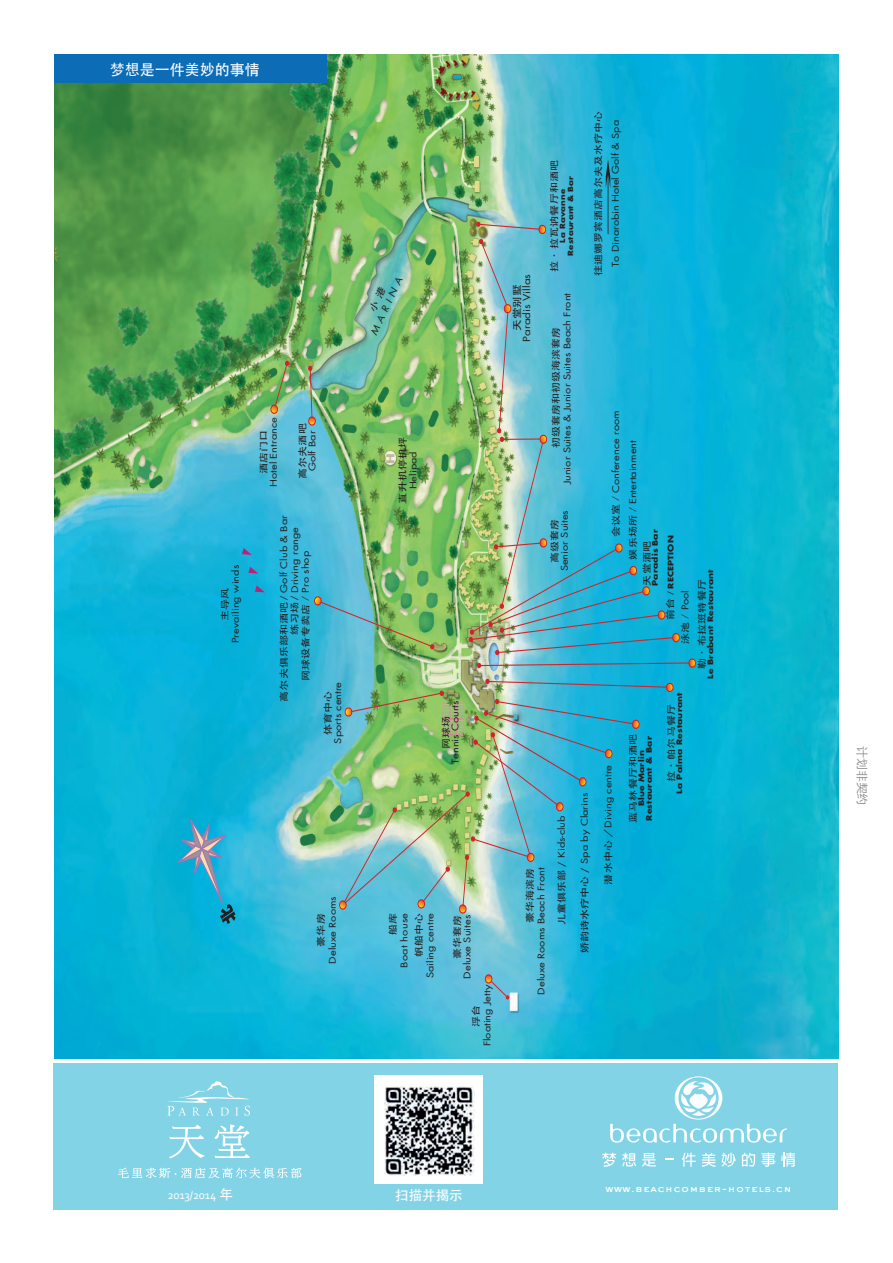
<style>
.page{position:relative;width:893px;height:1263px;background:#fff}
.page>*{position:absolute;margin:0;border:0;box-sizing:border-box;transform-origin:0 0}
.t1{font:15px "ST Heiti";color:#fff}
.t2{font:13.5px "ST Heiti";color:#fff}
.t3{font:12px "Corbel";letter-spacing:-.02em;color:#fff}
.t4{font:12px "ST Xihei";letter-spacing:-.02em;color:#808285}
.t5{font:900 11.25px "Univers LT";color:#beb897;scale:1.22 1}
.t6{font:9.6px "Sackers Heavy Gothic";letter-spacing:.06em;color:#fff}
.t7{font:9.6px/9.9px "Futura LT";color:#231f20;text-align:center;scale:1.22 1}
.t8{font:italic 9.45px/11.2px "Futura LT";color:#231f20;text-align:center;scale:1.12 1}
.t9{font:9px/9.9px "Futura LT";color:#231f20;text-align:center;scale:1.22 1}
.t10{font:9px "ST Heiti";letter-spacing:.02em;color:#231f20;scale:1.22 1}
.t11{font:9px/17.5px "Futura LT";color:#231f20;text-align:center;scale:1.21 1}
.t12{font:9px "ST Heiti";color:#231f20;scale:1.22 1}
.t13{font:9px/11.4px "Futura LT";letter-spacing:.02em;color:#231f20;text-align:right;scale:1.22 1}
.t14{font:700 7.35px/15.6px "Futura LT";letter-spacing:.02em;color:#231f20;scale:1.22 1}
.t15{font:700 7.05px/8.2px "Futura LT";letter-spacing:.02em;color:#231f20;text-align:center;scale:1.22 1}
.s1{font-family:"ST Heiti"}
.s2{font-family:"Koz Go Pr 6 N"}
.s3{font-family:"Adobe Kaiti Std"}
.s4{font-family:"Futura LT"}
.s5{font-size:7.35px}
.s6{font-family:"Hira Kaku Pro N W3"}
.s7{font-style:italic}
.s8{font-family:"ST Heiti";font-size:13.5px}
</style>
<div class="page">
<img style="left:54px;top:54px;width:785px;height:1005px">
<svg style="left:242px;top:548px;width:10px;height:7px"></svg>
<svg style="left:248px;top:567px;width:10px;height:7px"></svg>
<svg style="left:255px;top:585px;width:10px;height:7px"></svg>
<svg style="left:175px;top:817px;width:62px;height:108px;background:#28aace"></svg>
<div style="left:339px;top:901px;width:7px;height:8px;border:1px solid #d31a1f;border-radius:50%"></div>
<img style="left:314px;top:597px;width:120px;height:52px">
<div style="left:314px;top:596px;width:7px;height:9px;border:1px solid #d31a1f;border-radius:50%"></div>
<svg style="left:308px;top:366px;width:8px;height:60px"></svg>
<svg style="left:271px;top:361px;width:18px;height:52px"></svg>
<div style="left:271px;top:405px;width:7px;height:9px;border:1px solid #d31a1f;border-radius:50%"></div>
<img style="left:340px;top:679px;width:334px;height:235px">
<svg style="left:484px;top:974px;width:25px;height:25px"></svg>
<img style="left:469px;top:159px;width:227px;height:509px">
<div style="left:54px;top:54px;width:273px;height:29px;background:#0d6cb6"></div>
<div style="left:53px;top:1063px;width:785px;height:146px;background:#83d3e6"></div>
<div style="left:374px;top:1076px;width:109px;height:108px;background:#fff"></div>
<svg style="left:610px;top:1076px;width:177px;height:67px"></svg>
<svg style="left:602px;top:1153px;width:14px;height:14px"></svg>
<svg style="left:622px;top:1153px;width:14px;height:13px"></svg>
<svg style="left:642px;top:1153px;width:14px;height:14px"></svg>
<svg style="left:665px;top:1158px;width:8px;height:2px"></svg>
<svg style="left:682px;top:1152px;width:14px;height:15px"></svg>
<svg style="left:702px;top:1152px;width:34px;height:15px"></svg>
<svg style="left:742px;top:1152px;width:13px;height:14px"></svg>
<svg style="left:761px;top:1152px;width:14px;height:15px"></svg>
<svg style="left:781px;top:1152px;width:14px;height:15px"></svg>
<svg style="left:118px;top:1167px;width:183px;height:11px"></svg>
<svg style="left:167px;top:1081px;width:83px;height:35px"></svg>
<svg style="left:214px;top:1124px;width:36px;height:34px"></svg>
<svg style="left:169px;top:1125px;width:35px;height:33px"></svg>
<img style="left:384px;top:1086px;width:90px;height:89px">
<p class="t1" style="left:110px;top:62px;width:151px">梦想是一件美妙的事情</p>
<p class="t9" style="left:259px;top:487px;width:59px;rotate:-90deg"><span class="s1">酒店门口<br></span>Hotel Entrance</p>
<p class="t9" style="left:298px;top:479px;width:47px;rotate:-90deg"><span class="s1">高尔夫酒吧<br></span>Golf Bar</p>
<p class="t9" style="left:219px;top:643px;width:66px;line-height:10.8px;rotate:-90deg"><span class="s1">主导风<br></span>Prevailing winds</p>
<p class="t9" style="left:279px;top:701px;width:154px;rotate:-90deg"><span class="s1">高尔夫俱乐部和酒吧</span> <span class="s2">/</span> Golf Club &amp; Bar</p>
<p class="t9" style="left:290px;top:635px;width:90px;rotate:-90deg"><span class="s1">练习场</span> <span class="s2">/</span> Driving range</p>
<p class="t12" style="left:301px;top:681px;width:108px;rotate:-90deg">网球设备专卖店 <span class="s3">/</span> <span class="s4">Pro shop</span></p>
<p class="t9" style="left:323px;top:743px;width:52px;rotate:-90deg"><span class="s1">体育中心<br></span>Sports centre</p>
<p class="t9" style="left:315px;top:963px;width:57px;line-height:11.4px;rotate:-90deg"><span class="s1">豪华房<br></span>Deluxe Rooms</p>
<p class="t8" style="left:358px;top:327px;width:57px;rotate:-65deg"><span class="s1">小港<br></span>MARINA</p>
<p class="t9" style="left:397px;top:503px;width:56px;line-height:10.8px;rotate:-90deg"><span class="s1">直升机停机坪<br></span>Helipad</p>
<p class="t5" style="left:383px;top:464px;width:10px;rotate:-90deg">H</p>
<p class="t9" style="left:441px;top:764px;width:54px;line-height:9.3px;rotate:-90deg"><span class="s1">网球场<br></span>Tennis Courts</p>
<p class="t13" style="left:387px;top:968px;width:46px;rotate:-90deg"><span class="s1">船库<br></span>Boat house</p>
<p class="t9" style="left:413px;top:978px;width:55px;line-height:11.4px;text-align:right;rotate:-90deg"><span class="s1">帆船中心<br></span>Sailing centre</p>
<p class="t9" style="left:452px;top:978px;width:53px;text-align:right;rotate:-90deg"><span class="s1">豪华套房<br></span>Deluxe Suites</p>
<p class="t9" style="left:470px;top:1046px;width:52px;line-height:11.6px;rotate:-90deg"><span class="s1">浮台<br></span>Floating Jetty</p>
<p class="t7" style="left:512px;top:342px;width:57px;rotate:-90deg"><span class="s1">天堂别墅<br></span>Paradis Villas</p>
<p class="t10" style="left:550px;top:272px;width:94px;rotate:-90deg">拉·拉瓦讷餐厅和酒吧</p>
<p class="t15" style="left:558px;top:256px;width:67px;rotate:-90deg">La Ravanne<br>Restaurant &amp; Bar</p>
<p class="t9" style="left:550px;top:484px;width:158px;line-height:11.4px;rotate:-90deg"><span class="s1">初级套房和初级海滨套房<br></span>Junior Suites &amp; Junior Suites Beach Front</p>
<p class="t9" style="left:550px;top:571px;width:52px;rotate:-90deg"><span class="s1">高级套房<br></span>Senior Suites</p>
<p class="t11" style="left:589px;top:276px;width:137px;rotate:-90deg"><span class="s1">往迪娜罗宾酒店高尔夫及水疗中心<br></span>To Dinarobin Hotel Golf &amp; Spa</p>
<p class="t9" style="left:611px;top:537px;width:106px;rotate:-90deg"><span class="s1">会议室</span> <span class="s3">/</span> Conference room</p>
<p class="t9" style="left:628px;top:559px;width:99px;rotate:-90deg"><span class="s1">娱乐场所</span> <span class="s3">/</span> Entertainment</p>
<p class="t14" style="left:647px;top:589px;width:50px;text-indent:3px;rotate:-90deg">Paradis Bar<br>RECEPTION</p>
<p class="t10" style="left:642px;top:586px;width:38px;rotate:-90deg">天堂酒吧</p>
<p class="t10" style="left:697px;top:669px;width:75px;rotate:-90deg">勒·布拉班特餐厅</p>
<p class="t14" style="left:702px;top:678px;width:91px;rotate:-90deg">Le Brabant Restaurant</p>
<p class="t9" style="left:680px;top:644px;width:45px;rotate:-90deg"><span class="s1">泳池</span> <span class="s3">/</span> Pool</p>
<p class="t10" style="left:666px;top:620px;width:25px;rotate:-90deg">前台 <span class="s5">/</span></p>
<p class="t9" style="left:524px;top:995px;width:106px;line-height:11.4px;text-align:right;rotate:-90deg"><span class="s1">豪华海滨房<br></span>Deluxe Rooms Beach Front</p>
<p class="t9" style="left:557px;top:925px;width:91px;rotate:-90deg"><span class="s1">儿童俱乐部</span> <span class="s6">/</span> Kids-club</p>
<p class="t9" style="left:580px;top:953px;width:133px;rotate:-90deg"><span class="s1">娇韵诗水疗中心</span> <span class="s6">/</span> Spa by Clarins</p>
<p class="t9" style="left:603px;top:884px;width:100px;rotate:-90deg"><span class="s1">潜水中心</span> <span class="s7">/</span> Diving centre</p>
<p class="t10" style="left:628px;top:823px;width:75px;rotate:-90deg">蓝马林餐厅和酒吧</p>
<p class="t14" style="left:637px;top:821px;width:71px;line-height:7.9px;text-align:center;rotate:-90deg">Blue Marlin<br>Restaurant &amp; Bar</p>
<p class="t14" style="left:672px;top:794px;width:85px;rotate:-90deg">La Palma Restaurant</p>
<p class="t10" style="left:667px;top:782px;width:66px;rotate:-90deg">拉·帕尔马餐厅</p>
<p class="t3" style="left:168px;top:1188px;width:67px">2013/2014 <span class="s8">年</span></p>
<p class="t2" style="left:395px;top:1188px;width:69px">扫描并揭示</p>
<p class="t6" style="left:605px;top:1181px;width:187px">www.beachcomber-hotels.cn</p>
<p class="t4" style="left:868px;top:746px;width:61px;rotate:90deg">计划非契约</p>
</div>
